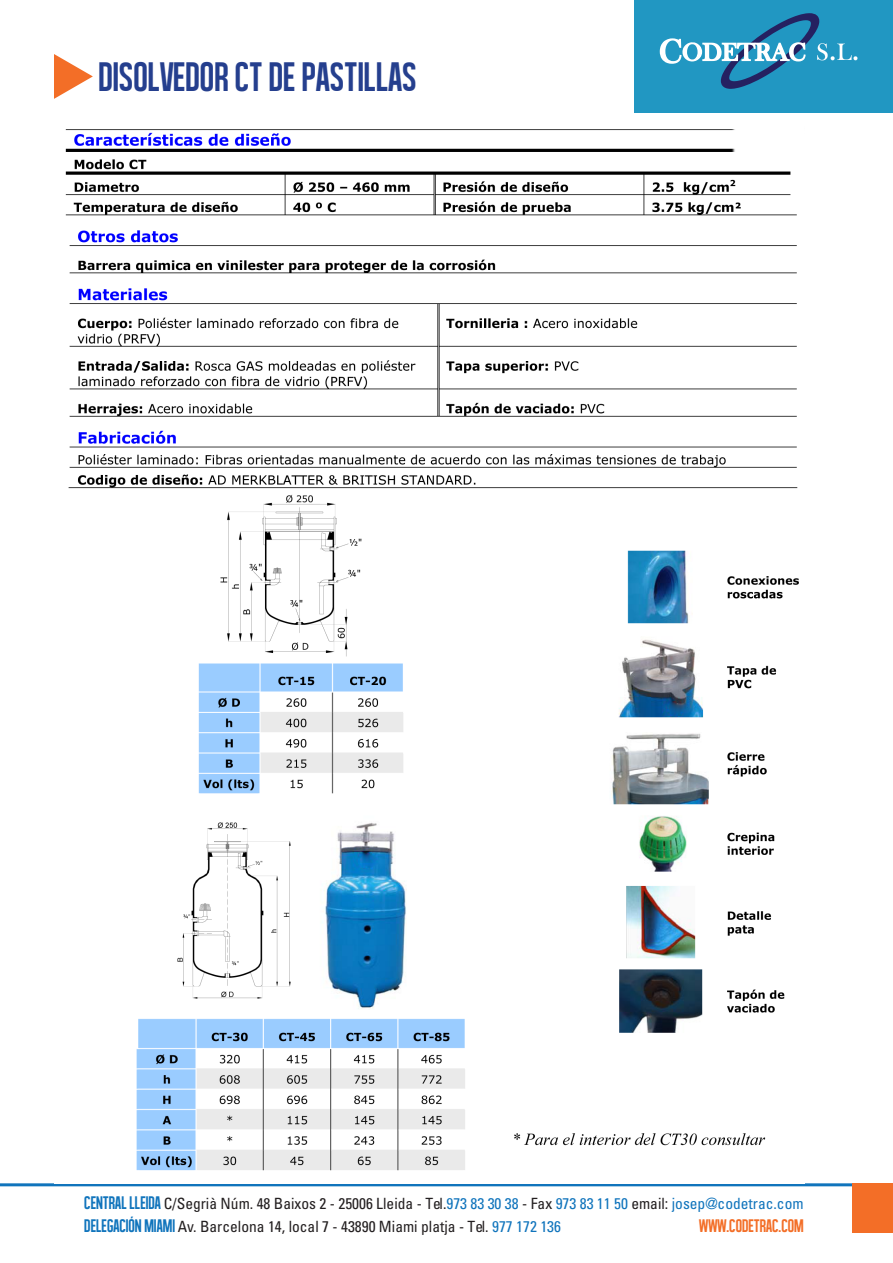
<style>
.page{position:relative;width:893px;height:1263px;background:#fff}
.page>*{position:absolute;margin:0;border:0;box-sizing:border-box;transform-origin:0 0}
.t1{font:42px "Alegre Sans";color:#253f8e}
.t2{font:18.6px "Alegre Sans";color:#f36e27}
.t3{font:condensed 15.45px/22.4px "Univers LT Std";color:#231f20}
.s1{font-family:"Alegre Sans";font-stretch:normal;font-size:18.6px;color:#1074bc}
.s2{color:#1074bc}
</style>
<div class="page">
<svg style="left:54px;top:54px;width:39px;height:45px"></svg>
<div style="left:634px;top:0;width:259px;height:113px;background:#2197c2"></div>
<svg style="left:660px;top:13px;width:197px;height:76px"></svg>
<hr style="left:0;top:1183px;width:893px;height:3px;background:#1074bc">
<div style="left:852px;top:1183px;width:41px;height:50px;background:#f36e27"></div>
<img style="left:65px;top:129px;width:734px;height:1042px">
<p class="t1" style="left:98px;top:54px;width:320px">DISOLVEDOR CT DE PASTILLAS</p>
<p class="t3" style="left:84px;top:1192px;width:721px"><span class="s1">CENTRAL LLEIDA</span> C/Segrià Núm. 48 Baixos 2 - 25006 Lleida - Tel.<span class="s2">973 83 30 38</span> - Fax <span class="s2">973 83 11 50</span> email: <span class="s2">josep@codetrac.com<br></span><span class="s1">DELEGACIÓN MIAMI</span> Av. Barcelona 14, local 7 - 43890 Miami platja - Tel. <span class="s2">977 172 136</span></p>
<p class="t2" style="left:699px;top:1215px;width:106px">WWW.CODETRAC.COM</p>
</div>
